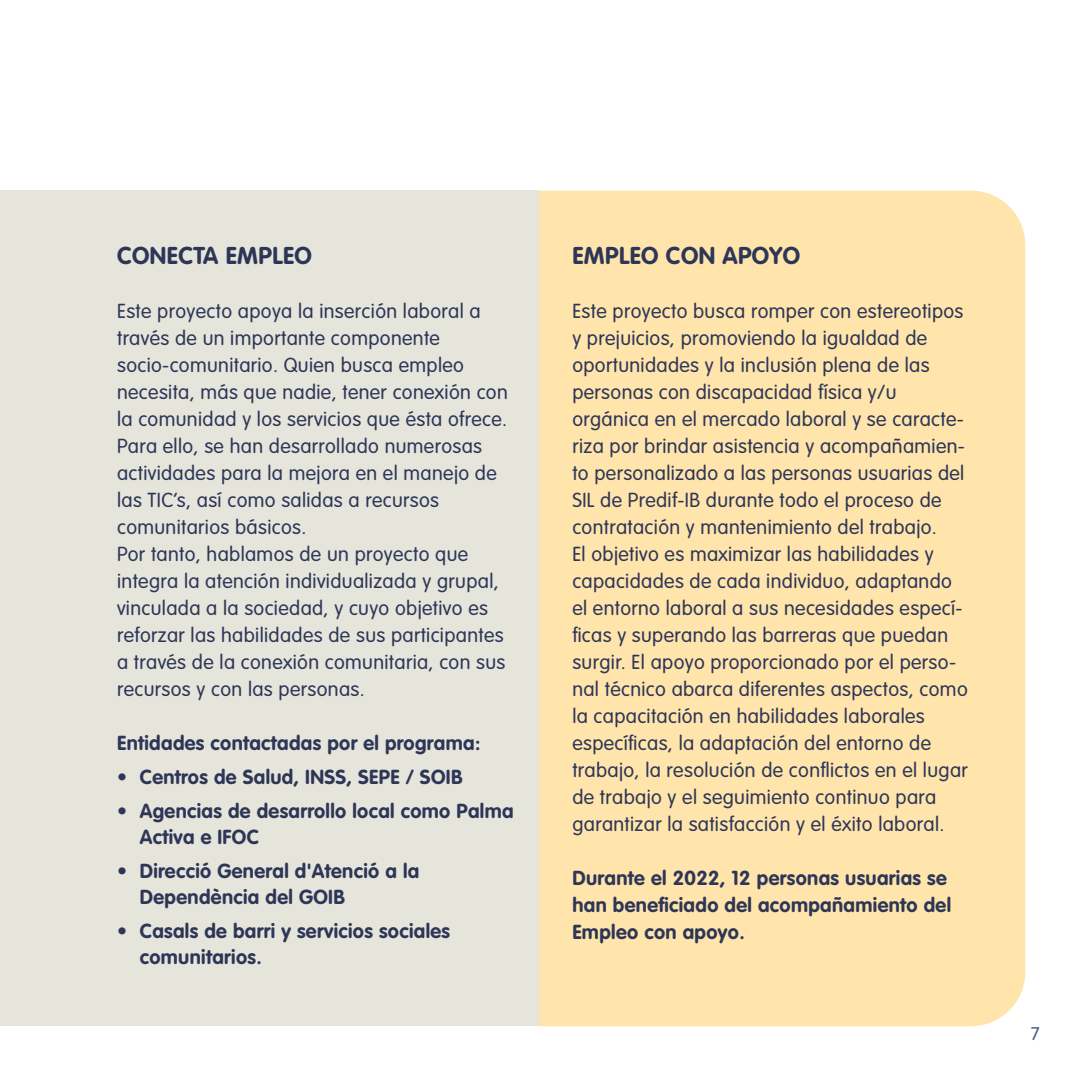
<style>
.page{position:relative;width:1078px;height:1078px;background:#fff}
.page>*{position:absolute;margin:0;border:0;box-sizing:border-box;transform-origin:0 0}
.t1{font:700 24px "VAG Rounded Std";letter-spacing:.02em;color:#2e3658}
.t2{font:300 20px/27px "VAG Rounded Std";letter-spacing:.02em;color:#2e3658}
.t3{font:700 20px/26px "VAG Rounded Std";letter-spacing:.02em;color:#2e3658}
.t4{font:300 18px "VAG Rounded Std";color:#465487}
</style>
<div class="page">
<div style="left:0;top:190px;width:539px;height:835px;background:#e6e5db"></div>
<div style="left:539px;top:190px;width:486px;height:835px;background:#ffe5ab"></div>
<p class="t1" style="left:117px;top:241px;width:196px">CONECTA EMPLEO</p>
<p class="t2" style="left:117px;top:298px;width:392px">Este proyecto apoya la inserción laboral a través de un importante componente socio-comunitario. Quien busca empleo necesita, más que nadie, tener conexión con la comunidad y los servicios que ésta ofrece.<br>Para ello, se han desarrollado numerosas actividades para la mejora en el manejo de las TIC’s, así como salidas a recursos comunitarios básicos.<br>Por tanto, hablamos de un proyecto que integra la atención individualizada y grupal, vinculada a la sociedad, y cuyo objetivo es reforzar las habilidades de sus participantes a través de la conexión comunitaria, con sus recursos y con las personas.</p>
<p class="t3" style="left:117px;top:730px;width:365px">Entidades contactadas por el programa:</p>
<p class="t3" style="left:117px;top:764px;width:347px">• Centros de Salud, INSS, SEPE / SOIB</p>
<p class="t3" style="left:140px;top:798px;width:375px;text-indent:-23px">• Agencias de desarrollo local como Palma<br>Activa e IFOC</p>
<p class="t3" style="left:140px;top:858px;width:281px;text-indent:-23px">• Direcció General d'Atenció a la<br>Dependència del GOIB</p>
<p class="t3" style="left:140px;top:918px;width:312px;text-indent:-23px">• Casals de barri y servicios sociales comunitarios.</p>
<p class="t1" style="left:572px;top:241px;width:229px">EMPLEO CON APOYO</p>
<p class="t2" style="left:572px;top:298px;width:397px">Este proyecto busca romper con estereotipos y prejuicios, promoviendo la igualdad de oportunidades y la inclusión plena de las personas con discapacidad física y/u orgánica en el mercado laboral y se caracte&shy;riza por brindar asistencia y acompañamien&shy;to personalizado a las personas usuarias del SIL de Predif-IB durante todo el proceso de contratación y mantenimiento del trabajo.<br>El objetivo es maximizar las habilidades y capacidades de cada individuo, adaptando el entorno laboral a sus necesidades especí&shy;ficas y superando las barreras que puedan surgir. El apoyo proporcionado por el perso&shy;nal técnico abarca diferentes aspectos, como la capacitación en habilidades laborales específicas, la adaptación del entorno de trabajo, la resolución de conflictos en el lugar de trabajo y el seguimiento continuo para garantizar la satisfacción y el éxito laboral.</p>
<p class="t3" style="left:572px;top:865px;width:380px;line-height:27px">Durante el 2022, 12 personas usuarias se han beneficiado del acompañamiento del<br>Empleo con apoyo.</p>
<p class="t4" style="left:1030px;top:1023px;width:10px">7</p>
</div>
